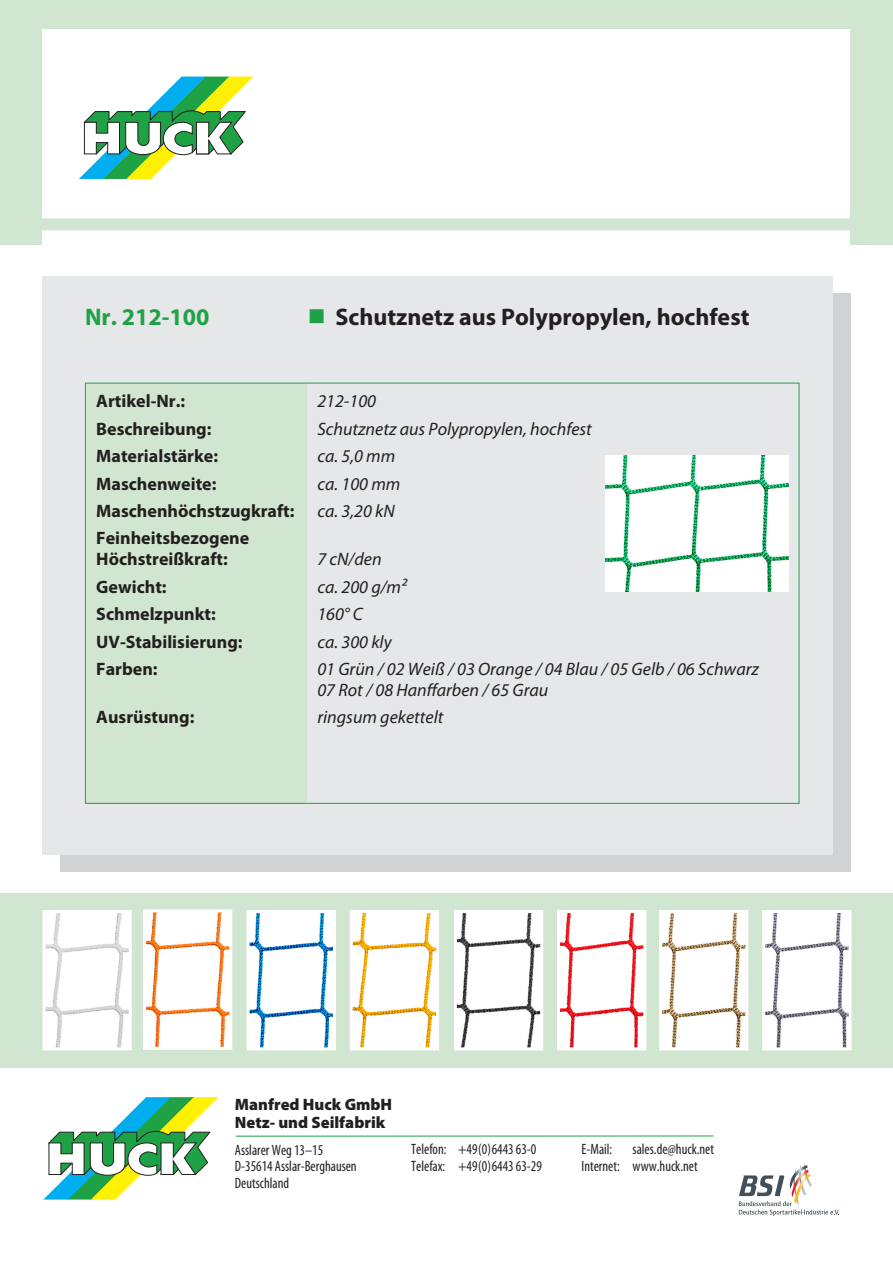
<style>
.page{position:relative;width:893px;height:1263px;background:#fff}
.page>*{position:absolute;margin:0;border:0;box-sizing:border-box;transform-origin:0 0}
.Grundtext-3x_tab{font:700 24px "Myriad Pro";color:#231f20}
.Grundtext-3x_tab-2{font:700 24px "Myriad Pro";color:#1fa245}
.t1{font:italic 18px/21px "Myriad Pro";color:#231f20}
.t2{font:700 18px/21px "Myriad Pro";color:#231f20}
.t3{font:900 16.5px/18px "Myriad Pro";color:#231f20}
.t4{font:condensed 15px/16.5px "Myriad Pro";color:#231f20;scale:.95 1}
.s1{color:#1fa245}
</style>
<div class="page">
<div style="left:0;top:0;width:893px;height:244px;background:#d1e6d0"></div>
<div style="left:42px;top:30px;width:807px;height:238px;background:#fff"></div>
<svg style="left:79px;top:77px;width:174px;height:102px"></svg>
<div style="left:0;top:218px;width:893px;height:12px;background:#d1e6d0"></div>
<div style="left:60px;top:293px;width:790px;height:579px;background:#d1d2d4"></div>
<div style="left:43px;top:276px;width:790px;height:579px;background:#e6e7e9"></div>
<div style="left:0;top:893px;width:893px;height:174px;background:#d1e6d0"></div>
<svg style="left:44px;top:1097px;width:174px;height:102px"></svg>
<svg style="left:739px;top:1163px;width:100px;height:53px"></svg>
<hr style="left:236px;top:1135px;width:477px;height:1px;background:#1fa245">
<div style="left:86px;top:383px;width:221px;height:421px;background:#d1e6d0"></div>
<img style="left:605px;top:455px;width:183px;height:136px">
<img style="left:47px;top:914px;width:81px;height:132px">
<div style="left:43px;top:910px;width:89px;height:140px;border:3px solid #fff"></div>
<img style="left:251px;top:914px;width:81px;height:132px">
<div style="left:247px;top:910px;width:89px;height:140px;border:3px solid #fff"></div>
<img style="left:354px;top:914px;width:81px;height:132px">
<div style="left:350px;top:910px;width:89px;height:140px;border:3px solid #fff"></div>
<img style="left:458px;top:914px;width:81px;height:132px">
<div style="left:454px;top:910px;width:89px;height:140px;border:3px solid #fff"></div>
<img style="left:663px;top:914px;width:81px;height:132px">
<div style="left:659px;top:910px;width:89px;height:140px;border:3px solid #fff"></div>
<img style="left:561px;top:914px;width:81px;height:132px">
<div style="left:557px;top:910px;width:89px;height:140px;border:3px solid #fff"></div>
<img style="left:766px;top:914px;width:81px;height:132px">
<div style="left:762px;top:910px;width:89px;height:140px;border:3px solid #fff"></div>
<img style="left:147px;top:913px;width:81px;height:133px">
<div style="left:143px;top:909px;width:89px;height:141px;border:3px solid #fff"></div>
<p class="Grundtext-3x_tab-2" style="left:85px;top:303px;width:126px">Nr. 212-100</p>
<p class="Grundtext-3x_tab" style="left:308px;top:303px;width:443px"><span class="s1">■</span> Schutznetz aus Polypropylen, hochfest</p>
<p class="t2" style="left:96px;top:391px;width:90px">Artikel-Nr.:</p>
<p class="t1" style="left:317px;top:391px;width:60px">212-100</p>
<p class="t2" style="left:96px;top:418px;width:117px">Beschreibung:</p>
<p class="t1" style="left:317px;top:419px;width:276px">Schutznetz aus Polypropylen, hochfest</p>
<p class="t2" style="left:96px;top:446px;width:123px">Materialstärke:</p>
<p class="t1" style="left:317px;top:446px;width:79px">ca. 5,0 mm</p>
<p class="t2" style="left:96px;top:473px;width:122px">Maschenweite:</p>
<p class="t1" style="left:317px;top:473px;width:85px">ca. 100 mm</p>
<p class="t2" style="left:96px;top:501px;width:200px">Maschenhöchstzugkraft:</p>
<p class="t1" style="left:317px;top:501px;width:79px">ca. 3,20 kN</p>
<p class="t2" style="left:96px;top:528px;width:155px">Feinheitsbezogene<br>Höchstreißkraft:</p>
<p class="t1" style="left:317px;top:549px;width:66px">7 cN/den</p>
<p class="t2" style="left:96px;top:576px;width:72px">Gewicht:</p>
<p class="t1" style="left:317px;top:577px;width:91px">ca. 200 g/m²</p>
<p class="t2" style="left:96px;top:604px;width:121px">Schmelzpunkt:</p>
<p class="t1" style="left:317px;top:604px;width:47px">160° C</p>
<p class="t2" style="left:96px;top:631px;width:148px">UV-Stabilisierung:</p>
<p class="t1" style="left:317px;top:631px;width:76px">ca. 300 kly</p>
<p class="t2" style="left:96px;top:659px;width:63px">Farben:</p>
<p class="t1" style="left:317px;top:659px;width:443px">01 Grün / 02 Weiß / 03 Orange / 04 Blau / 05 Gelb / 06 Schwarz<br>07 Rot / 08 Hanffarben / 65 Grau</p>
<p class="t2" style="left:96px;top:707px;width:100px">Ausrüstung:</p>
<p class="t1" style="left:317px;top:707px;width:128px">ringsum gekettelt</p>
<p class="t3" style="left:235px;top:1095px;width:159px">Manfred Huck GmbH<br>Netz- und Seilfabrik</p>
<p class="t4" style="left:235px;top:1141px;width:130px">Asslarer Weg 13–15<br>D-35614 Asslar-Berghausen<br>Deutschland</p>
<p class="t4" style="left:411px;top:1141px;width:139px">Telefon: +49(0)6443 63-0<br>Telefax: +49(0)6443 63-29</p>
<p class="t4" style="left:582px;top:1141px;width:34px">E-Mail:</p>
<p class="t4" style="left:582px;top:1141px;width:141px;text-indent:51px">sales.de@huck.net<br>Internet: www.huck.net</p>
</div>
